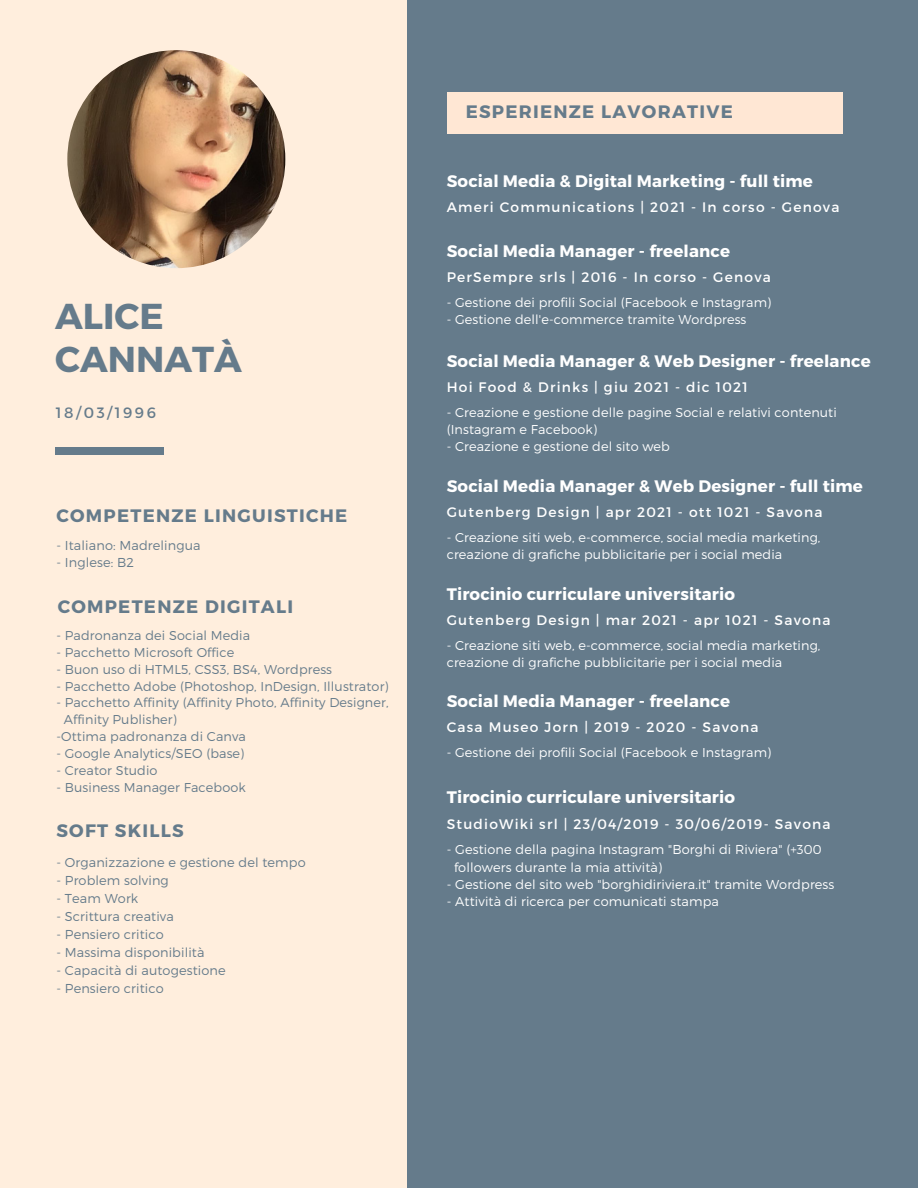
<style>
.page{position:relative;width:918px;height:1188px;background:#657b8b}
.page>*{position:absolute;margin:0;border:0;box-sizing:border-box;transform-origin:0 0}
.t1{font:700 36px/42.8px "Montserrat";color:#657b8b}
.t2{font:700 18px "Montserrat";letter-spacing:.07em;color:#657b8b}
.t3{font:700 16.65px "Montserrat";letter-spacing:.01em;color:#fff}
.t4{font:15px "Montserrat";letter-spacing:.17em;color:#657b8b}
.t5{font:13.8px "Montserrat";letter-spacing:.09em;color:#fff}
.t6{font:300 12.9px "Montserrat";letter-spacing:.01em;color:#657b8b}
.t7{font:300 12.9px/17.2px "Montserrat";letter-spacing:.01em;color:#fff}
.t8{font:300 12.75px/16.8px "Montserrat";letter-spacing:.01em;color:#fff}
.t9{font:300 12.75px "Montserrat";letter-spacing:.01em;color:#657b8b}
</style>
<div class="page">
<div style="left:0;top:0;width:407px;height:1188px;background:#fed"></div>
<div style="left:55px;top:447px;width:108px;height:8px;background:#657b8b"></div>
<img style="left:67px;top:50px;width:218px;height:218px;border-radius:50%">
<div style="left:447px;top:92px;width:396px;height:41px;background:#ffe7d4"></div>
<h1 class="t1" style="left:55px;top:293px;width:188px">ALICE<br>CANNATÀ</h1>
<p class="t4" style="left:56px;top:403px;width:101px">18/03/1996</p>
<h2 class="t2" style="left:56px;top:504px;width:292px">COMPETENZE LINGUISTICHE</h2>
<p class="t6" style="left:56px;top:537px;width:146px">- Italiano: Madrelingua</p>
<p class="t6" style="left:56px;top:554px;width:79px">- Inglese: B2</p>
<h2 class="t2" style="left:58px;top:595px;width:237px">COMPETENZE DIGITALI</h2>
<p class="t9" style="left:56px;top:627px;width:195px">- Padronanza dei Social Media</p>
<p class="t9" style="left:56px;top:644px;width:179px">- Pacchetto Microsoft Office</p>
<p class="t9" style="left:56px;top:661px;width:277px">- Buon uso di HTML5, CSS3, BS4, Wordpress</p>
<p class="t9" style="left:56px;top:678px;width:334px">- Pacchetto Adobe (Photoshop, InDesign, Illustrator)</p>
<p class="t9" style="left:56px;top:695px;width:334px">- Pacchetto Affinity (Affinity Photo, Affinity Designer,</p>
<p class="t9" style="left:64px;top:711px;width:115px">Affinity Publisher)</p>
<p class="t9" style="left:56px;top:728px;width:191px">-Ottima padronanza di Canva</p>
<p class="t9" style="left:56px;top:745px;width:189px">- Google Analytics/SEO (base)</p>
<p class="t9" style="left:56px;top:762px;width:103px">- Creator Studio</p>
<p class="t9" style="left:56px;top:779px;width:191px">- Business Manager Facebook</p>
<h2 class="t2" style="left:56px;top:819px;width:129px">SOFT SKILLS</h2>
<p class="t6" style="left:56px;top:854px;width:251px">- Organizzazione e gestione del tempo</p>
<p class="t6" style="left:56px;top:872px;width:114px">- Problem solving</p>
<p class="t6" style="left:56px;top:890px;width:83px">- Team Work</p>
<p class="t6" style="left:56px;top:908px;width:119px">- Scrittura creativa</p>
<p class="t6" style="left:56px;top:926px;width:109px">- Pensiero critico</p>
<p class="t6" style="left:56px;top:944px;width:150px">- Massima disponibilità</p>
<p class="t6" style="left:56px;top:962px;width:171px">- Capacità di autogestione</p>
<p class="t6" style="left:56px;top:980px;width:109px">- Pensiero critico</p>
<h2 class="t2" style="left:466px;top:100px;width:269px">ESPERIENZE LAVORATIVE</h2>
<h3 class="t3" style="left:447px;top:170px;width:368px">Social Media &amp; Digital Marketing - full time</h3>
<p class="t5" style="left:447px;top:198px;width:394px">Ameri Communications | 2021 - In corso - Genova</p>
<h3 class="t3" style="left:447px;top:240px;width:285px">Social Media Manager - freelance</h3>
<p class="t8" style="left:447px;top:293px;width:326px">- Gestione dei profili Social (Facebook e Instagram)</p>
<p class="t8" style="left:447px;top:310px;width:301px">- Gestione dell'e-commerce tramite Wordpress</p>
<p class="t5" style="left:447px;top:268px;width:326px">PerSempre srls | 2016 - In corso - Genova</p>
<h3 class="t3" style="left:447px;top:350px;width:426px">Social Media Manager &amp; Web Designer - freelance</h3>
<p class="t8" style="left:447px;top:403px;width:392px">- Creazione e gestione delle pagine Social e relativi contenuti (Instagram e Facebook)</p>
<p class="t8" style="left:447px;top:437px;width:225px">- Creazione e gestione del sito web</p>
<p class="t5" style="left:447px;top:378px;width:303px">Hoi Food &amp; Drinks | giu 2021 - dic 1021</p>
<h3 class="t3" style="left:447px;top:475px;width:418px">Social Media Manager &amp; Web Designer - full time</h3>
<p class="t8" style="left:447px;top:528px;width:375px">- Creazione siti web, e-commerce, social media marketing, creazione di grafiche pubblicitarie per i social media</p>
<p class="t5" style="left:447px;top:503px;width:377px">Gutenberg Design | apr 2021 - ott 1021 - Savona</p>
<h3 class="t3" style="left:447px;top:583px;width:290px">Tirocinio curriculare universitario</h3>
<p class="t5" style="left:447px;top:611px;width:385px">Gutenberg Design | mar 2021 - apr 1021 - Savona</p>
<p class="t8" style="left:447px;top:636px;width:375px">- Creazione siti web, e-commerce, social media marketing, creazione di grafiche pubblicitarie per i social media</p>
<h3 class="t3" style="left:447px;top:690px;width:285px">Social Media Manager - freelance</h3>
<p class="t8" style="left:447px;top:743px;width:326px">- Gestione dei profili Social (Facebook e Instagram)</p>
<p class="t5" style="left:447px;top:718px;width:313px">Casa Museo Jorn | 2019 - 2020 - Savona</p>
<h3 class="t3" style="left:447px;top:786px;width:290px">Tirocinio curriculare universitario</h3>
<p class="t5" style="left:447px;top:815px;width:386px">StudioWiki srl | 23/04/2019 - 30/06/2019- Savona</p>
<p class="t7" style="left:454px;top:841px;width:369px;text-indent:-7px">- Gestione della pagina Instagram "Borghi di Riviera" (+300 followers durante la mia attività)</p>
<p class="t7" style="left:447px;top:875px;width:389px">- Gestione del sito web "borghidiriviera.it" tramite Wordpress</p>
<p class="t7" style="left:447px;top:892px;width:274px">- Attività di ricerca per comunicati stampa</p>
</div>
